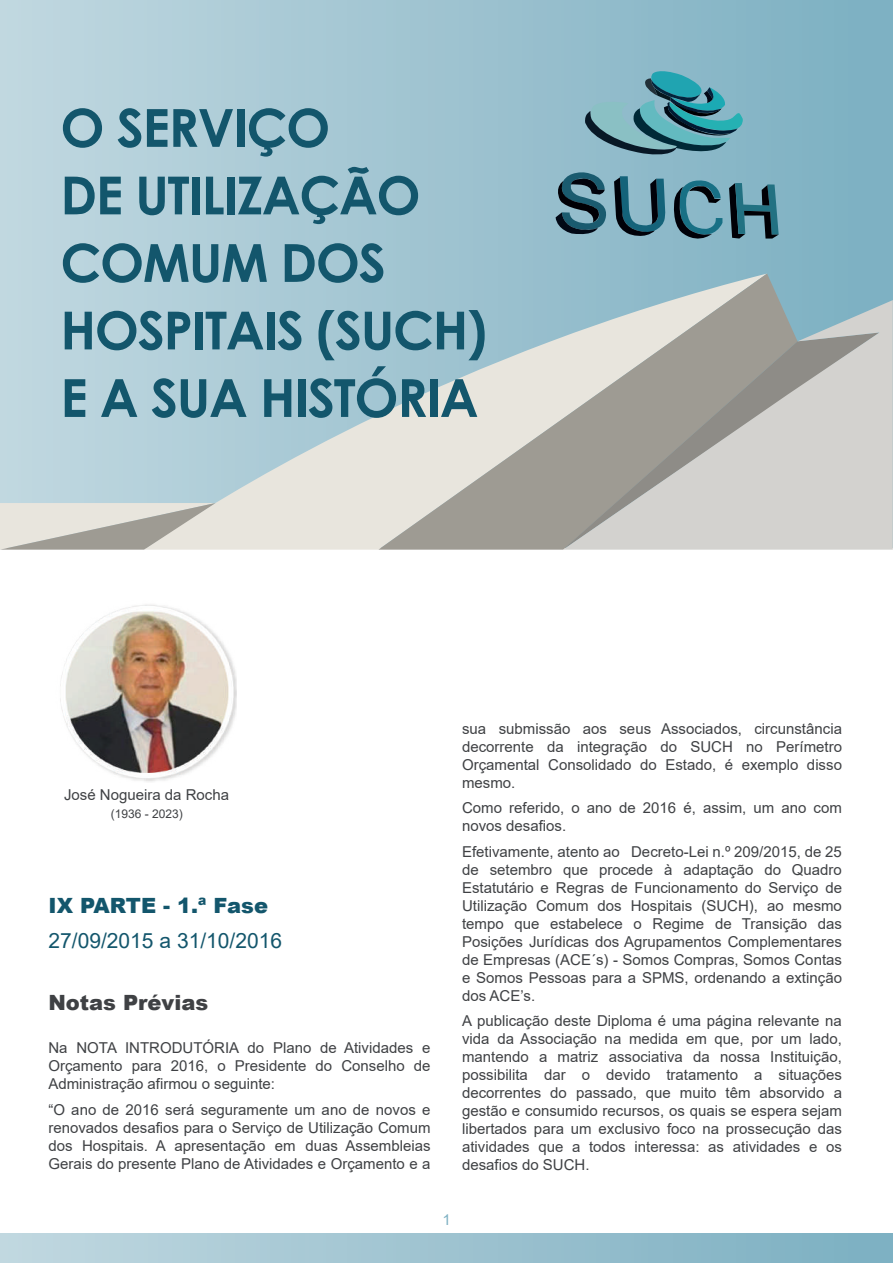
<style>
.page{position:relative;width:893px;height:1263px;background:#fff}
.page>*{position:absolute;margin:0;border:0;box-sizing:border-box;transform-origin:0 0}
.t1{font:700 52.5px/67.5px "Century Gothic";letter-spacing:-.025em;color:#13566c}
.t2{font:21px "Arial";color:#13566c}
.t3{font:900 21px "Arial";color:#13566c}
.t4{font:900 21px "Arial";color:#3f4144}
.t5{font:15px/18px "Arial";color:#3f4144;text-align:justify}
.t6{font:15px "Arial";color:#7eb1c3}
.t7{font:12px "Arial";color:#3f4144}
</style>
<div class="page">
<div style="left:0;top:0;width:893px;height:547px;background:linear-gradient(to right,#c1d8e0,#7bafc1)"></div>
<div style="left:0;top:1234px;width:893px;height:29px;background:linear-gradient(to right,#c1d8e0,#7bafc1)"></div>
<svg style="left:144px;top:274px;width:234px;height:276px;background:#bbd2d8"></svg>
<svg style="left:378px;top:274px;width:419px;height:276px;background:#b7c5c6"></svg>
<svg style="left:563px;top:300px;width:330px;height:250px;background:#bbbbb7"></svg>
<svg style="left:0;top:503px;width:215px;height:47px;background:#cfccc4"></svg>
<svg style="left:578px;top:67px;width:165px;height:92px;background:#669eab"></svg>
<svg style="left:554px;top:171px;width:111px;height:69px;background:#567f8e"></svg>
<svg style="left:672px;top:178px;width:50px;height:67px;background:#5b8999"></svg>
<svg style="left:729px;top:183px;width:50px;height:56px;background:#44707e"></svg>
<img style="left:60px;top:604px;width:176px;height:178px">
<h1 class="t1" style="left:60px;top:92px;width:428px">O SERVIÇO<br>DE UTILIZAÇÃO<br>COMUM DOS<br>HOSPITAIS (SUCH)<br>E A SUA HISTÓRIA</h1>
<p class="t5" style="left:64px;top:785px;width:167px">José Nogueira da Rocha</p>
<p class="t7" style="left:111px;top:805px;width:74px">(1936 - 2023)</p>
<h2 class="t3" style="left:49px;top:890px;width:221px">IX PARTE - 1.ª Fase</h2>
<h2 class="t2" style="left:49px;top:926px;width:235px">27/09/2015 a 31/10/2016</h2>
<h2 class="t4" style="left:48px;top:987px;width:161px">Notas Prévias</h2>
<p class="t5" style="left:48px;top:1039px;width:384px">Na NOTA INTRODUTÓRIA do Plano de Atividades e Orçamento para 2016, o Presidente do Conselho de Administração afirmou o seguinte:</p>
<p class="t5" style="left:48px;top:1100px;width:384px">“O ano de 2016 será seguramente um ano de novos e renovados desafios para o Serviço de Utilização Comum dos Hospitais. A apresentação em duas Assembleias Gerais do presente Plano de Atividades e Orçamento e a</p>
<p class="t5" style="left:462px;top:719px;width:381px">sua submissão aos seus Associados, circunstância decorrente da integração do SUCH no Perímetro Orçamental Consolidado do Estado, é exemplo disso mesmo.</p>
<p class="t5" style="left:462px;top:799px;width:381px">Como referido, o ano de 2016 é, assim, um ano com novos desafios.</p>
<p class="t5" style="left:462px;top:842px;width:381px">Efetivamente, atento ao Decreto-Lei n.º 209/2015, de 25 de setembro que procede à adaptação do Quadro Estatutário e Regras de Funcionamento do Serviço de Utilização Comum dos Hospitais (SUCH), ao mesmo tempo que estabelece o Regime de Transição das Posições Jurídicas dos Agrupamentos Complementares de Empresas (ACE´s) - Somos Compras, Somos Contas e Somos Pessoas para a SPMS, ordenando a extinção dos ACE’s.</p>
<p class="t5" style="left:462px;top:1012px;width:381px">A publicação deste Diploma é uma página relevante na vida da Associação na medida em que, por um lado, mantendo a matriz associativa da nossa Instituição, possibilita dar o devido tratamento a situações decorrentes do passado, que muito têm absorvido a gestão e consumido recursos, os quais se espera sejam libertados para um exclusivo foco na prossecução das atividades que a todos interessa: as atividades e os desafios do SUCH.</p>
<p class="t6" style="left:442px;top:1209px;width:10px">1</p>
</div>
